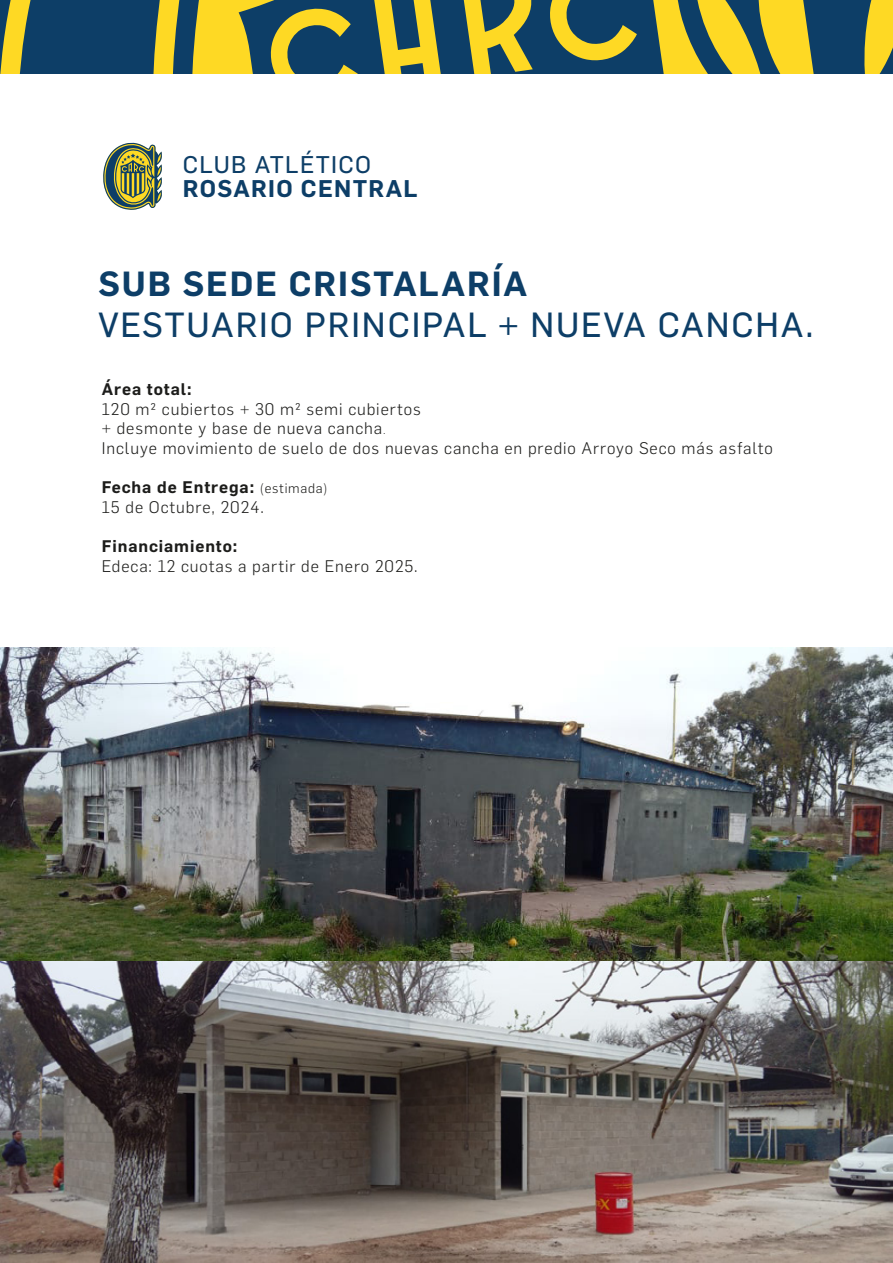
<style>
.page{position:relative;width:893px;height:1263px;background:#fff}
.page>*{position:absolute;margin:0;border:0;box-sizing:border-box;transform-origin:0 0}
.t1{font:34.2px "Flama Basic";letter-spacing:.055em;color:#0d3e67}
.t2{font:600 34.2px "Flama";letter-spacing:.055em;color:#0d3e67}
.t3{font:600 23.7px "Flama";letter-spacing:.055em;color:#0d3e67}
.t4{font:23.7px "Flama Basic";letter-spacing:.055em;color:#0d3e67}
.t5{font:300 16.5px/19.8px "Flama";letter-spacing:.055em;color:#1d1d1b}
.t6{font:600 16.5px "Flama";letter-spacing:.055em;color:#1d1d1b}
.s1{font-weight:600}
.s2{font-size:13.5px}
</style>
<div class="page">
<img style="left:0;top:648px;width:893px;height:313px">
<svg style="left:0;top:0;width:893px;height:74px;background:#74804a"></svg>
<svg style="left:239px;top:0;width:466px;height:74px;background:#65764e"></svg>
<svg style="left:103px;top:142px;width:59px;height:68px"></svg>
<img style="left:0;top:961px;width:893px;height:302px">
<h2 class="t4" style="left:183px;top:148px;width:190px">CLUB ATLÉTICO</h2>
<h2 class="t3" style="left:183px;top:172px;width:236px">ROSARIO CENTRAL</h2>
<h1 class="t2" style="left:98px;top:259px;width:430px">SUB SEDE CRISTALARÍA</h1>
<h1 class="t1" style="left:98px;top:301px;width:716px">VESTUARIO PRINCIPAL + NUEVA CANCHA.</h1>
<p class="t6" style="left:102px;top:377px;width:91px">Área total:</p>
<p class="t5" style="left:102px;top:398px;width:673px">120 m2 cubiertos + 30 m2 semi cubiertos<br>+ desmonte y base de nueva cancha.<br>Incluye movimiento de suelo de dos nuevas cancha en predio Arroyo Seco más asfalto</p>
<p class="t5" style="left:102px;top:477px;width:227px"><span class="s1">Fecha de Entrega:</span> <span class="s2">(estimada)<br></span>15 de Octubre, 2024.</p>
<p class="t6" style="left:102px;top:534px;width:137px">Financiamiento:</p>
<p class="t5" style="left:102px;top:555px;width:317px">Edeca: 12 cuotas a partir de Enero 2025.</p>
</div>
